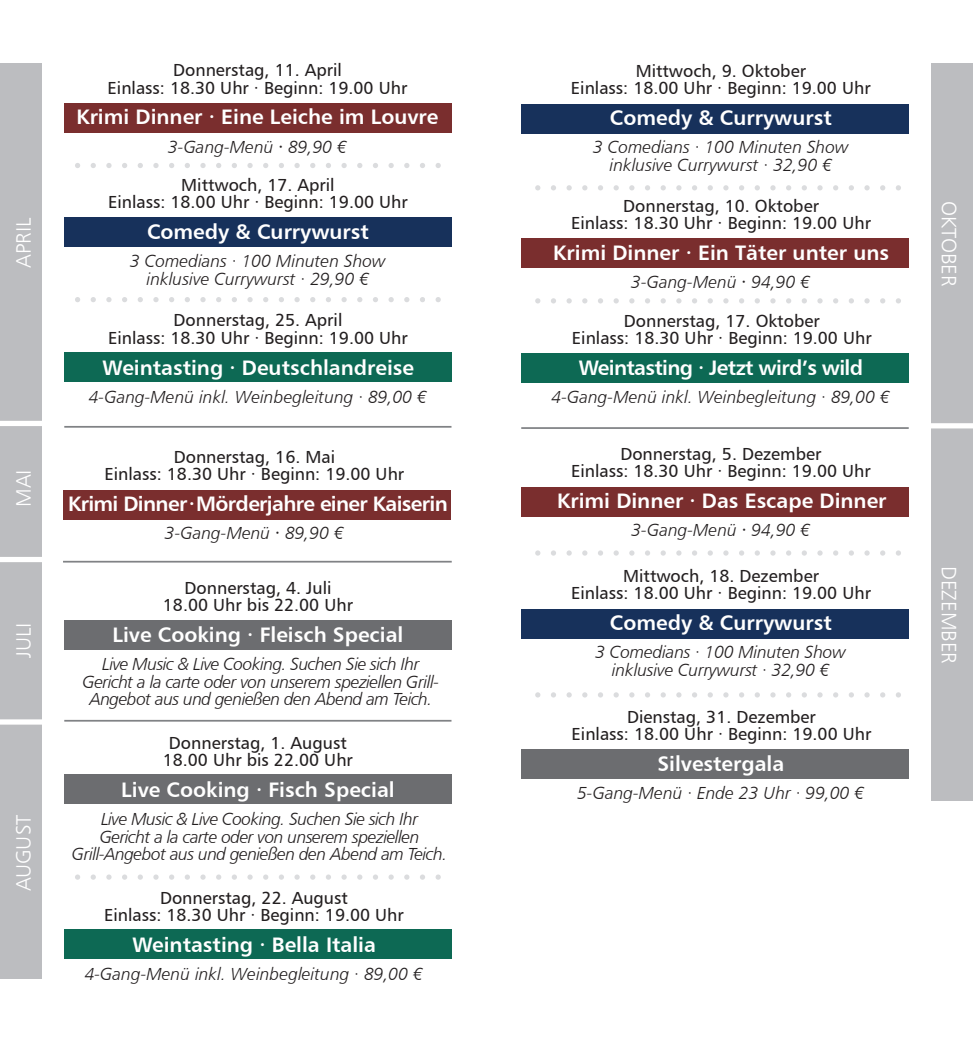
<style>
.page{position:relative;width:973px;height:1042px;background:#fff}
.page>*{position:absolute;margin:0;border:0;box-sizing:border-box;transform-origin:0 0}
.t1{font:21px "Humanist 777 BT Bold B";color:#fff}
.t2{font:21px "Humanist 777 BT Bold B";letter-spacing:-.03em;color:#fff}
.t3{font:21px "Humanist 777 BT Light B";color:#fff}
.t4{font:17.5px/17.5px "Humanist 777 BT Roman B";color:#231f20;text-align:center}
.t5{font:17.5px/17.5px "Humanist 777 BT Light Italic B";letter-spacing:-.01em;color:#231f20;text-align:center}
.t6{font:17.5px/17.5px "Humanist 777 BT Light Italic B";letter-spacing:-.03em;color:#231f20;text-align:center}
.s1{font-family:"Century Gothic"}
</style>
<div class="page">
<div style="left:0;top:63px;width:42px;height:916px;background:#bcbdc0"></div>
<div style="left:931px;top:63px;width:41px;height:737px;background:#bcbdc0"></div>
<div style="left:64px;top:103px;width:387px;height:30px;background:#7a2e2e"></div>
<div style="left:521px;top:104px;width:387px;height:30px;background:#17315b"></div>
<div style="left:521px;top:487px;width:387px;height:30px;background:#7a2e2e"></div>
<div style="left:64px;top:489px;width:387px;height:30px;background:#7a2e2e"></div>
<div style="left:64px;top:620px;width:387px;height:30px;background:#6c6d70"></div>
<div style="left:64px;top:217px;width:387px;height:30px;background:#17315b"></div>
<div style="left:521px;top:238px;width:387px;height:30px;background:#7a2e2e"></div>
<div style="left:521px;top:609px;width:387px;height:30px;background:#17315b"></div>
<div style="left:64px;top:352px;width:387px;height:30px;background:#0d6954"></div>
<div style="left:64px;top:929px;width:387px;height:30px;background:#0d6954"></div>
<div style="left:521px;top:353px;width:387px;height:30px;background:#0d6954"></div>
<div style="left:521px;top:749px;width:387px;height:30px;background:#6c6d70"></div>
<hr style="left:64px;top:426px;width:387px;height:2px;background:#808285">
<svg style="left:75px;top:297px;width:365px;height:5px"></svg>
<svg style="left:535px;top:298px;width:365px;height:5px"></svg>
<svg style="left:535px;top:550px;width:365px;height:6px"></svg>
<svg style="left:535px;top:692px;width:365px;height:5px"></svg>
<svg style="left:75px;top:874px;width:365px;height:6px"></svg>
<svg style="left:75px;top:163px;width:365px;height:5px"></svg>
<svg style="left:535px;top:185px;width:365px;height:5px"></svg>
<hr style="left:521px;top:427px;width:387px;height:2px;background:#808285">
<hr style="left:63px;top:561px;width:388px;height:1px;background:#808285">
<hr style="left:64px;top:720px;width:387px;height:1px;background:#808285">
<div style="left:923px;top:423px;width:49px;height:5px;background:#fff"></div>
<div style="left:0;top:421px;width:54px;height:5px;background:#fff"></div>
<div style="left:0;top:557px;width:54px;height:5px;background:#fff"></div>
<div style="left:0;top:719px;width:63px;height:5px;background:#fff"></div>
<div style="left:64px;top:774px;width:387px;height:30px;background:#6c6d70"></div>
<p class="t3" style="left:11px;top:268px;width:51px;rotate:-90deg">APRIL</p>
<p class="t3" style="left:11px;top:507px;width:39px;rotate:-90deg">MAI</p>
<p class="t3" style="left:11px;top:658px;width:37px;rotate:-90deg">JULI</p>
<p class="t3" style="left:11px;top:891px;width:78px;rotate:-90deg">AUGUST</p>
<p class="t4" style="left:108px;top:61px;width:301px">Donnerstag, 11. April<br>Einlass: 18.30 Uhr ∙ Beginn: 19.00 Uhr</p>
<p class="t1" style="left:76px;top:104px;width:363px">Krimi Dinner ∙ Eine Leiche im Louvre</p>
<p class="t5" style="left:168px;top:137px;width:180px">3-Gang-Menü <span class="s1">∙</span> 89,90 €</p>
<p class="t4" style="left:108px;top:175px;width:301px">Mittwoch, 17. April<br>Einlass: 18.00 Uhr ∙ Beginn: 19.00 Uhr</p>
<p class="t1" style="left:147px;top:218px;width:223px">Comedy &amp; Currywurst</p>
<p class="t5" style="left:130px;top:252px;width:257px">3 Comedians ∙ 100 Minuten Show inklusive Currywurst ∙ 29,90 €</p>
<p class="t4" style="left:108px;top:311px;width:301px">Donnerstag, 25. April<br>Einlass: 18.30 Uhr ∙ Beginn: 19.00 Uhr</p>
<p class="t1" style="left:103px;top:354px;width:313px">Weintasting ∙ Deutschlandreise</p>
<p class="t5" style="left:89px;top:388px;width:339px">4-Gang-Menü inkl. Weinbegleitung ∙ 89,00 €</p>
<p class="t4" style="left:104px;top:448px;width:301px">Donnerstag, 16. Mai<br>Einlass: 18.30 Uhr ∙ Beginn: 19.00 Uhr</p>
<p class="t2" style="left:68px;top:491px;width:381px">Krimi Dinner ∙ Mörderjahre einer Kaiserin</p>
<p class="t5" style="left:165px;top:524px;width:180px">3-Gang-Menü <span class="s1">∙</span> 89,90 €</p>
<p class="t4" style="left:163px;top:578px;width:191px">Donnerstag, 4. Juli<br>18.00 Uhr bis 22.00 Uhr</p>
<p class="t1" style="left:112px;top:621px;width:292px">Live Cooking ∙ Fleisch Special</p>
<p class="t6" style="left:82px;top:655px;width:358px">Live Music &amp; Live Cooking. Suchen Sie sich Ihr<br>Gericht a la carte oder von unserem speziellen Grill-<br>Angebot aus und genießen den Abend am Teich.</p>
<p class="t4" style="left:163px;top:733px;width:191px">Donnerstag, 1. August<br>18.00 Uhr bis 22.00 Uhr</p>
<p class="t1" style="left:121px;top:776px;width:275px">Live Cooking ∙ Fisch Special</p>
<p class="t6" style="left:72px;top:810px;width:377px">Live Music &amp; Live Cooking. Suchen Sie sich Ihr<br>Gericht a la carte oder von unserem speziellen<br>Grill-Angebot aus und genießen den Abend am Teich.</p>
<p class="t4" style="left:104px;top:888px;width:301px">Donnerstag, 22. August<br>Einlass: 18.30 Uhr ∙ Beginn: 19.00 Uhr</p>
<p class="t1" style="left:132px;top:931px;width:245px">Weintasting ∙ Bella Italia</p>
<p class="t5" style="left:85px;top:965px;width:339px">4-Gang-Menü inkl. Weinbegleitung ∙ 89,00 €</p>
<p class="t4" style="left:571px;top:61px;width:301px">Mittwoch, 9. Oktober<br>Einlass: 18.00 Uhr ∙ Beginn: 19.00 Uhr</p>
<p class="t1" style="left:609px;top:104px;width:223px">Comedy &amp; Currywurst</p>
<p class="t5" style="left:593px;top:138px;width:257px">3 Comedians ∙ 100 Minuten Show inklusive Currywurst ∙ 32,90 €</p>
<p class="t4" style="left:571px;top:197px;width:301px">Donnerstag, 10. Oktober<br>Einlass: 18.30 Uhr ∙ Beginn: 19.00 Uhr</p>
<p class="t1" style="left:553px;top:239px;width:337px">Krimi Dinner ∙ Ein Täter unter uns</p>
<p class="t5" style="left:631px;top:273px;width:180px">3-Gang-Menü <span class="s1">∙</span> 94,90 €</p>
<p class="t4" style="left:572px;top:312px;width:301px">Donnerstag, 17. Oktober<br>Einlass: 18.30 Uhr ∙ Beginn: 19.00 Uhr</p>
<p class="t2" style="left:578px;top:354px;width:286px">Weintasting ∙ Jetzt wird’s wild</p>
<p class="t5" style="left:551px;top:388px;width:339px">4-Gang-Menü inkl. Weinbegleitung ∙ 89,00 €</p>
<p class="t4" style="left:571px;top:445px;width:301px">Donnerstag, 5. Dezember<br>Einlass: 18.30 Uhr ∙ Beginn: 19.00 Uhr</p>
<p class="t1" style="left:557px;top:487px;width:331px">Krimi Dinner ∙ Das Escape Dinner</p>
<p class="t5" style="left:631px;top:521px;width:180px">3-Gang-Menü <span class="s1">∙</span> 94,90 €</p>
<p class="t4" style="left:571px;top:566px;width:301px">Mittwoch, 18. Dezember<br>Einlass: 18.00 Uhr ∙ Beginn: 19.00 Uhr</p>
<p class="t1" style="left:609px;top:609px;width:223px">Comedy &amp; Currywurst</p>
<p class="t5" style="left:595px;top:643px;width:252px">3 Comedians ∙ 100 Minuten Show inklusive Currywurst ∙ 32,90 €</p>
<p class="t4" style="left:571px;top:708px;width:301px">Dienstag, 31. Dezember<br>Einlass: 18.00 Uhr ∙ Beginn: 19.00 Uhr</p>
<p class="t1" style="left:657px;top:750px;width:128px">Silvestergala</p>
<p class="t5" style="left:577px;top:784px;width:289px">5-Gang-Menü ∙ Ende 23 Uhr ∙ 99,00 €</p>
<p class="t3" style="left:961px;top:201px;width:87px;rotate:90deg">OKTOBER</p>
<p class="t3" style="left:961px;top:566px;width:99px;rotate:90deg">DEZEMBER</p>
</div>
